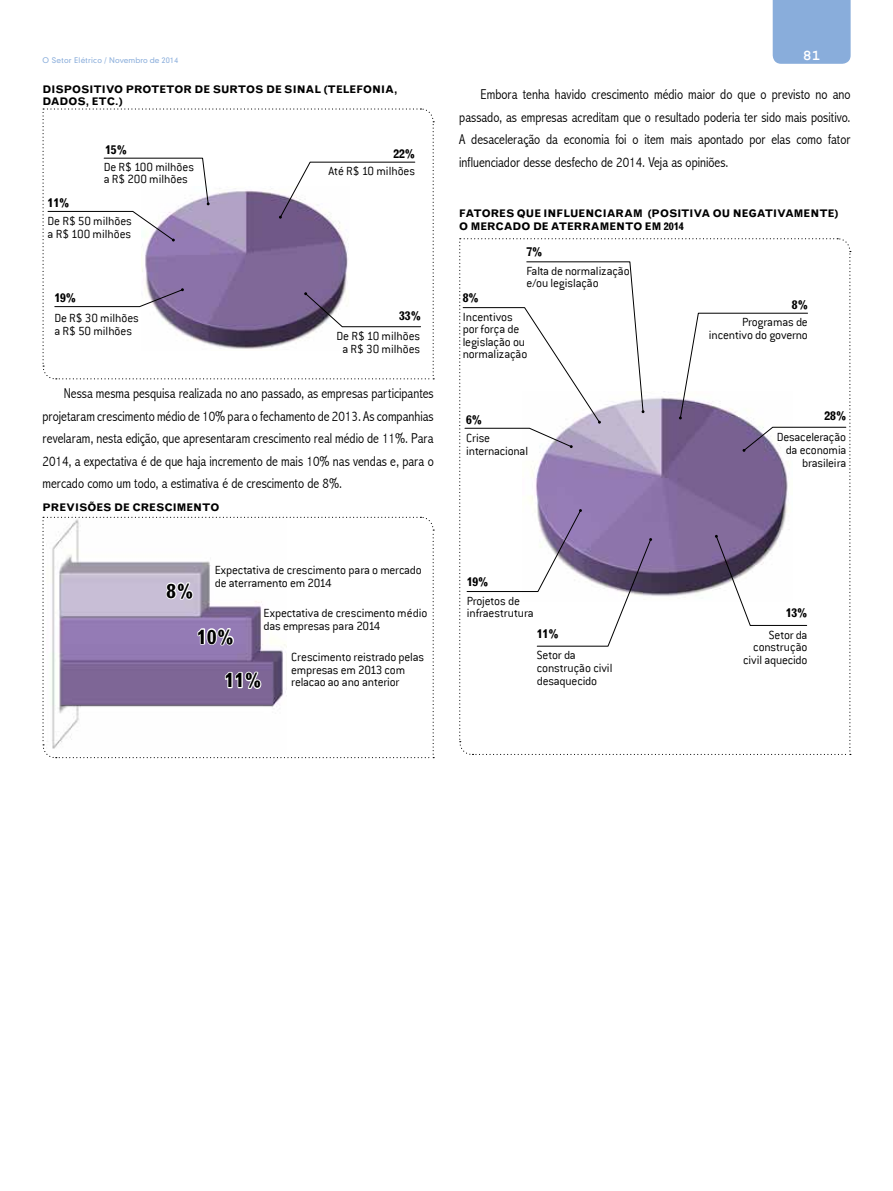
<style>
.page{position:relative;width:893px;height:1191px;background:#fff}
.page>*{position:absolute;margin:0;border:0;box-sizing:border-box;transform-origin:0 0}
.t1{font:700 19.5px "Grotesque MT Std";color:#000}
.t2{font:700 15px "Courier New";color:#fff}
.t3{font:300 condensed 14.25px/22.5px "Abadi";color:#000;text-align:justify}
.t4{font:300 13.05px/12.6px "Conduit ITC";letter-spacing:-.015em;color:#000}
.t5{font:700 12px "Grotesque MT Std";color:#000}
.t6{font:700 10.5px/12.6px "Grotesque MT Std";color:#000}
.t7{font:7.5px "Geometric 706 BT Medium B";letter-spacing:.015em;color:#89addb}
</style>
<div class="page">
<svg style="left:42px;top:108px;width:392px;height:272px"></svg>
<svg style="left:42px;top:516px;width:392px;height:243px"></svg>
<svg style="left:459px;top:238px;width:392px;height:517px"></svg>
<div style="left:773px;top:0;width:78px;height:64px;background:#89addb"></div>
<p class="t7" style="left:43px;top:56px;width:137px">O Setor Elétrico / Novembro de 2014</p>
<p class="t6" style="left:43px;top:83px;width:356px">DISPOSITIVO PROTETOR DE SURTOS DE SINAL (TELEFONIA,<br>DADOS, ETC.)</p>
<p class="t5" style="left:48px;top:196px;width:23px">11%</p>
<p class="t5" style="left:105px;top:143px;width:23px">15%</p>
<p class="t4" style="left:104px;top:160px;width:92px">De R$ 100 milhões a R$ 200 milhões</p>
<p class="t4" style="left:48px;top:215px;width:86px">De R$ 50 milhões a R$ 100 milhões</p>
<p class="t5" style="left:54px;top:291px;width:23px">19%</p>
<p class="t5" style="left:393px;top:147px;width:23px">22%</p>
<p class="t4" style="left:329px;top:165px;width:88px">Até R$ 10 milhões</p>
<p class="t4" style="left:54px;top:312px;width:86px">De R$ 30 milhões</p>
<p class="t5" style="left:399px;top:308px;width:23px">33%</p>
<p class="t4" style="left:54px;top:324px;width:79px">a R$ 50 milhões</p>
<p class="t4" style="left:337px;top:330px;width:85px;text-align:center">De R$ 10 milhões a R$ 30 milhões</p>
<p class="t3" style="left:43px;top:382px;width:393px;text-indent:21px">Nessa mesma pesquisa realizada no ano passado, as empresas participantes projetaram crescimento médio de 10% para o fechamento de 2013. As companhias revelaram, nesta edição, que apresentaram crescimento real médio de 11%. Para 2014, a expectativa é de que haja incremento de mais 10% nas vendas e, para o mercado como um todo, a estimativa é de crescimento de 8%.</p>
<p class="t6" style="left:43px;top:501px;width:178px">PREVISÕES DE CRESCIMENTO</p>
<p class="t4" style="left:215px;top:563px;width:208px">Expectativa de crescimento para o mercado de aterramento em 2014</p>
<p class="t4" style="left:264px;top:606px;width:165px">Expectativa de crescimento médio das empresas para 2014</p>
<p class="t4" style="left:291px;top:650px;width:134px">Crescimento reistrado pelas empresas em 2013 com</p>
<h1 class="t1" style="left:224px;top:669px;width:38px">11%</h1>
<p class="t4" style="left:291px;top:676px;width:110px">relacao ao ano anterior</p>
<h1 class="t1" style="left:167px;top:579px;width:28px">8%</h1>
<h1 class="t1" style="left:197px;top:625px;width:38px">10%</h1>
<p class="t2" style="left:803px;top:46px;width:19px">81</p>
<p class="t3" style="left:459px;top:83px;width:393px;text-indent:21px">Embora tenha havido crescimento médio maior do que o previsto no ano passado, as empresas acreditam que o resultado poderia ter sido mais positivo.<br>A desaceleração da economia foi o item mais apontado por elas como fator influenciador desse desfecho de 2014. Veja as opiniões.</p>
<p class="t6" style="left:459px;top:207px;width:381px">FATORES QUE INFLUENCIARAM (POSITIVA OU NEGATIVAMENTE)<br>O MERCADO DE ATERRAMENTO EM 2014</p>
<p class="t5" style="left:463px;top:291px;width:17px">8%</p>
<p class="t5" style="left:526px;top:245px;width:17px">7%</p>
<p class="t4" style="left:526px;top:264px;width:105px">Falta de normalização e/ou legislação</p>
<p class="t4" style="left:463px;top:310px;width:66px">Incentivos por força de legislação ou normalização</p>
<p class="t5" style="left:466px;top:412px;width:17px">6%</p>
<p class="t4" style="left:466px;top:432px;width:64px">Crise internacional</p>
<p class="t5" style="left:467px;top:575px;width:23px">19%</p>
<p class="t4" style="left:467px;top:594px;width:68px">Projetos de infraestrutura</p>
<p class="t5" style="left:537px;top:627px;width:23px">11%</p>
<p class="t4" style="left:537px;top:649px;width:77px">Setor da construção civil desaquecido</p>
<p class="t5" style="left:792px;top:297px;width:17px">8%</p>
<p class="t4" style="left:709px;top:316px;width:101px;text-align:right">Programas de incentivo do governo</p>
<p class="t5" style="left:824px;top:409px;width:23px">28%</p>
<p class="t4" style="left:777px;top:431px;width:71px;text-align:right">Desaceleração da economia brasileira</p>
<p class="t5" style="left:786px;top:606px;width:23px">13%</p>
<p class="t4" style="left:743px;top:628px;width:66px;text-align:right">Setor da construção civil aquecido</p>
</div>
